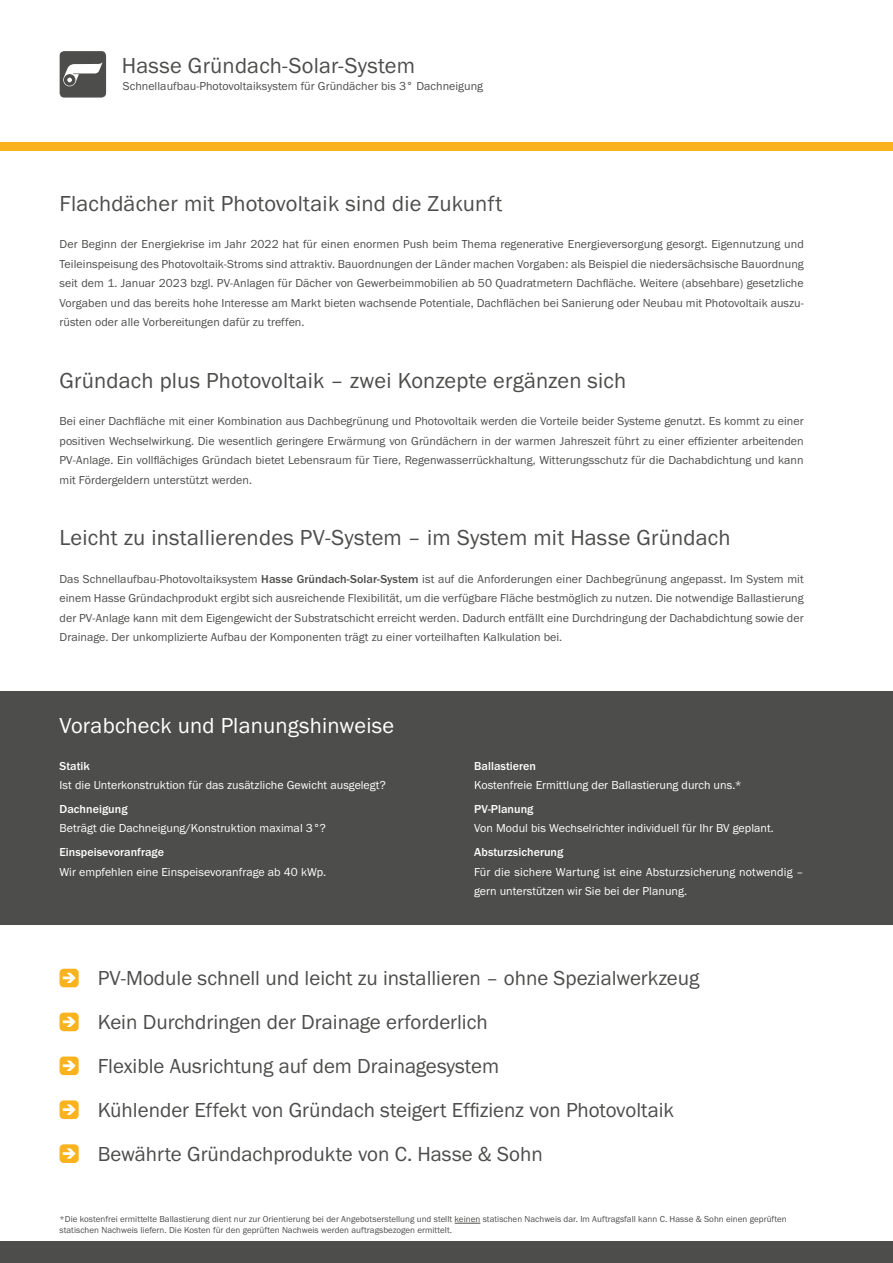
<style>
.page{position:relative;width:893px;height:1263px;background:#fff}
.page>*{position:absolute;margin:0;border:0;box-sizing:border-box;transform-origin:0 0}
.t1{font:22.5px "Franklin Gothic URW Boo";letter-spacing:.01em;color:#4d4d4c}
.t2{font:22.5px "Franklin Gothic URW Boo";letter-spacing:.01em;color:#fff}
.t3{font:21px/44px "Franklin Gothic URW Boo";color:#4d4d4c}
.t4{font:12px/19.5px "Franklin Gothic URW Boo";letter-spacing:.005em;color:#4d4d4c;text-align:justify}
.t5{font:12px/19.5px "Franklin Gothic URW Boo";letter-spacing:.005em;color:#fff}
.t6{font:500 12px "Franklin Gothic URW";letter-spacing:.005em;color:#fff}
.t7{font:9px/10.8px "Franklin Gothic URW Boo";letter-spacing:.005em;color:#4d4d4c}
.s1{font-family:"Franklin Gothic URW";font-weight:500}
</style>
<div class="page">
<div style="left:0;top:142px;width:893px;height:8px;background:#fab31e"></div>
<svg style="left:60px;top:51px;width:46px;height:47px;background:#6e6e6d"></svg>
<div style="left:0;top:1242px;width:893px;height:21px;background:#4d4d4c"></div>
<div style="left:0;top:691px;width:893px;height:234px;background:#4d4d4c"></div>
<div style="left:60px;top:969px;width:19px;height:18px;background:#fab31e;border-radius:4px"></div>
<svg style="left:63px;top:973px;width:13px;height:10px"></svg>
<div style="left:60px;top:1012px;width:19px;height:19px;background:#fab31e;border-radius:4px"></div>
<svg style="left:63px;top:1017px;width:13px;height:10px"></svg>
<div style="left:60px;top:1144px;width:19px;height:19px;background:#fab31e;border-radius:4px"></div>
<svg style="left:63px;top:1148px;width:13px;height:11px"></svg>
<div style="left:60px;top:1056px;width:19px;height:19px;background:#fab31e;border-radius:4px"></div>
<svg style="left:63px;top:1060px;width:13px;height:11px"></svg>
<div style="left:60px;top:1100px;width:19px;height:19px;background:#fab31e;border-radius:4px"></div>
<svg style="left:63px;top:1104px;width:13px;height:11px"></svg>
<svg style="left:455px;top:1223px;width:25px;height:1px"></svg>
<h1 class="t1" style="left:122px;top:52px;width:295px">Hasse Gründach-Solar-System</h1>
<p class="t4" style="left:123px;top:76px;width:362px">Schnellaufbau-Photovoltaiksystem für Gründächer bis 3° Dachneigung</p>
<h1 class="t1" style="left:60px;top:189px;width:444px">Flachdächer mit Photovoltaik sind die Zukunft</h1>
<p class="t4" style="left:60px;top:234px;width:746px">Der Beginn der Energiekrise im Jahr 2022 hat für einen enormen Push beim Thema regenerative Energieversorgung gesorgt. Eigennutzung und Teileinspeisung des Photovoltaik-Stroms sind attraktiv. Bauordnungen der Länder machen Vorgaben: als Beispiel die niedersächsische Bauordnung seit dem 1. Januar 2023 bzgl. PV-Anlagen für Dächer von Gewerbeimmobilien ab 50 Quadratmetern Dachfläche. Weitere (absehbare) gesetzliche Vorgaben und das bereits hohe Interesse am Markt bieten wachsende Potentiale, Dachflächen bei Sanierung oder Neubau mit Photovoltaik auszu&shy;rüsten oder alle Vorbereitungen dafür zu treffen.</p>
<h1 class="t1" style="left:60px;top:366px;width:568px">Gründach plus Photovoltaik – zwei Konzepte ergänzen sich</h1>
<p class="t4" style="left:60px;top:411px;width:746px">Bei einer Dachfläche mit einer Kombination aus Dachbegrünung und Photovoltaik werden die Vorteile beider Systeme genutzt. Es kommt zu einer positiven Wechselwirkung. Die wesentlich geringere Erwärmung von Gründächern in der warmen Jahreszeit führt zu einer effizienter arbeitenden PV-Anlage. Ein vollflächiges Gründach bietet Lebensraum für Tiere, Regenwasserrückhaltung, Witterungsschutz für die Dachabdichtung und kann mit Fördergeldern unterstützt werden.</p>
<h1 class="t1" style="left:60px;top:524px;width:672px">Leicht zu installierendes PV-System – im System mit Hasse Gründach</h1>
<p class="t4" style="left:60px;top:569px;width:746px">Das Schnellaufbau-Photovoltaiksystem <span class="s1">Hasse Gründach-Solar-System</span> ist auf die Anforderungen einer Dachbegrünung angepasst. Im System mit einem Hasse Gründachprodukt ergibt sich ausreichende Flexibilität, um die verfügbare Fläche bestmöglich zu nutzen. Die notwendige Ballastierung der PV-Anlage kann mit dem Eigengewicht der Substratschicht erreicht werden. Dadurch entfällt eine Durchdringung der Dachabdichtung sowie der Drainage. Der unkomplizierte Aufbau der Komponenten trägt zu einer vorteilhaften Kalkulation bei.</p>
<h1 class="t2" style="left:60px;top:711px;width:336px">Vorabcheck und Planungshinweise</h1>
<p class="t6" style="left:60px;top:758px;width:32px">Statik</p>
<p class="t5" style="left:60px;top:775px;width:328px">Ist die Unterkonstruktion für das zusätzliche Gewicht ausgelegt?</p>
<p class="t6" style="left:60px;top:801px;width:70px">Dachneigung</p>
<p class="t5" style="left:60px;top:818px;width:268px">Beträgt die Dachneigung/Konstruktion maximal 3°?</p>
<p class="t6" style="left:60px;top:845px;width:106px">Einspeisevoranfrage</p>
<p class="t5" style="left:60px;top:862px;width:268px">Wir empfehlen eine Einspeisevoranfrage ab 40 kWp.</p>
<p class="t6" style="left:474px;top:758px;width:63px">Ballastieren</p>
<p class="t5" style="left:474px;top:775px;width:269px">Kostenfreie Ermittlung der Ballastierung durch uns.*</p>
<p class="t6" style="left:474px;top:801px;width:61px">PV-Planung</p>
<p class="t5" style="left:474px;top:818px;width:301px">Von Modul bis Wechselrichter individuell für Ihr BV geplant.</p>
<p class="t6" style="left:474px;top:845px;width:91px">Absturzsicherung</p>
<p class="t5" style="left:474px;top:862px;width:331px">Für die sichere Wartung ist eine Absturzsicherung notwendig – gern unterstützen wir Sie bei der Planung.</p>
<p class="t3" style="left:98px;top:955px;width:603px">PV-Module schnell und leicht zu installieren – ohne Spezialwerkzeug Kein Durchdringen der Drainage erforderlich<br>Flexible Ausrichtung auf dem Drainagesystem<br>Kühlender Effekt von Gründach steigert Effizienz von Photovoltaik Bewährte Gründachprodukte von C. Hasse &amp; Sohn</p>
<p class="t7" style="left:60px;top:1214px;width:729px">*Die kostenfrei ermittelte Ballastierung dient nur zur Orientierung bei der Angebotserstellung und stellt keinen statischen Nachweis dar. Im Auftragsfall kann C. Hasse &amp; Sohn einen geprüften statischen Nachweis liefern. Die Kosten für den geprüften Nachweis werden auftragsbezogen ermittelt.</p>
</div>
